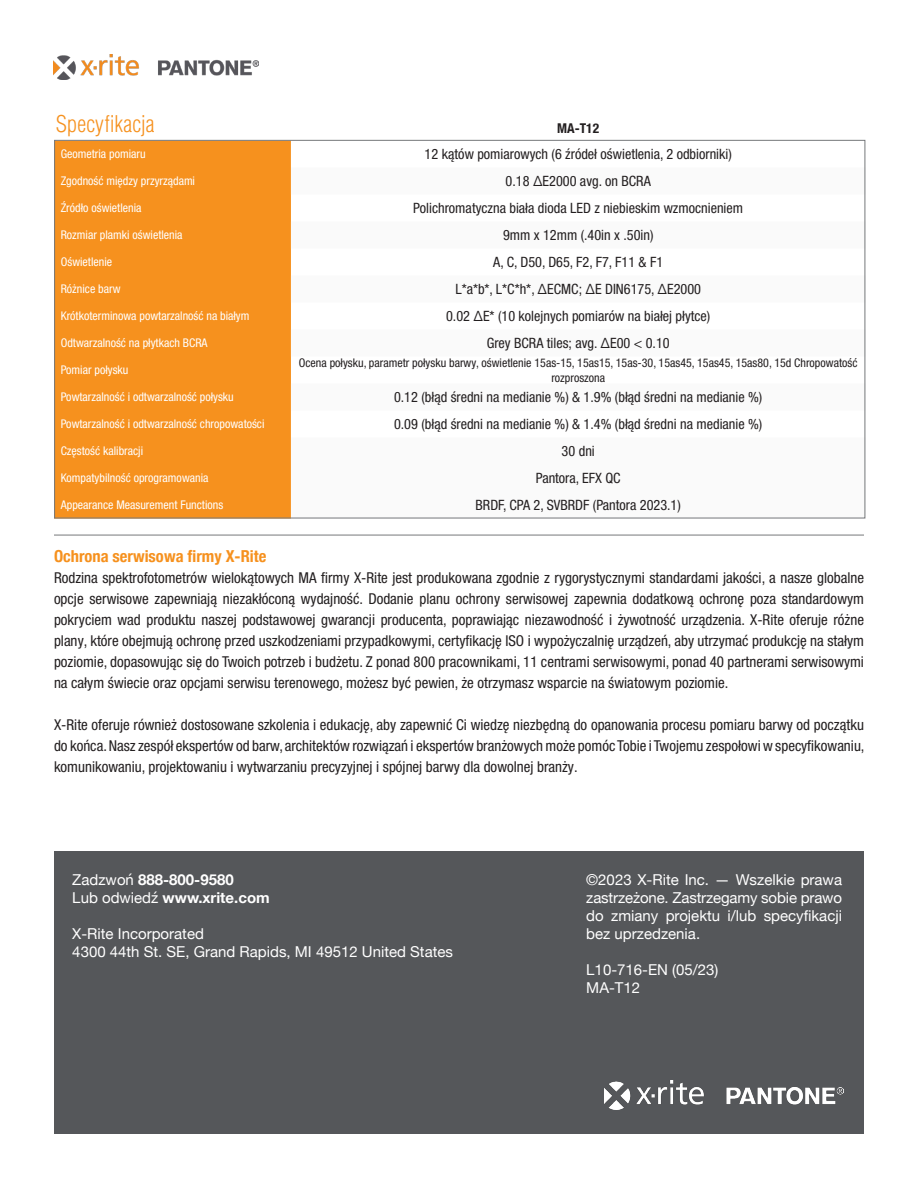
<style>
.page{position:relative;width:918px;height:1188px;background:#fff}
.page>*{position:absolute;margin:0;border:0;box-sizing:border-box;transform-origin:0 0}
.t1{font:300 condensed 22.5px "Helvetica LT Std";letter-spacing:.005em;color:#f6911e}
.t2{font:700 condensed 16.5px "Helvetica Neue";color:#f6911e}
.SellSheet-Body{font:condensed 15px/21px "Helvetica Neue LT Pro";color:#231f20;text-align:justify}
.t3{font:15px/18px "Helvetica Neue";color:#fff;text-align:justify}
.t4{font:700 15px "Helvetica Neue";color:#fff}
.t5{font:condensed 14.25px "Helvetica Neue LT Pro";color:#231f20}
.t6{font:700 condensed 13.5px "Helvetica Neue";color:#231f20}
.t7{font:condensed 12px "Helvetica Neue LT Pro";color:#fff}
.t8{font:condensed 12px/14.4px "Helvetica Neue LT Pro";color:#231f20;text-align:center}
.s1{font-weight:400}
</style>
<div class="page">
<div style="left:54px;top:142px;width:237px;height:377px;background:#f6911e"></div>
<svg style="left:291px;top:168px;width:575px;height:351px"></svg>
<div style="left:54px;top:851px;width:810px;height:283px;background:#55575a"></div>
<img style="left:605px;top:1080px;width:239px;height:30px">
<hr style="left:54px;top:535px;width:810px;height:1px;background:#76787b">
<img style="left:54px;top:54px;width:205px;height:25px">
<p class="t1" style="left:56px;top:110px;width:100px">Specyfikacja</p>
<p class="t6" style="left:557px;top:117px;width:43px">MA-T12</p>
<p class="t7" style="left:61px;top:147px;width:86px">Geometria pomiaru</p>
<p class="t5" style="left:425px;top:146px;width:309px">12 kątów pomiarowych (6 źródeł oświetlenia, 2 odbiorniki)</p>
<p class="t7" style="left:61px;top:174px;width:136px">Zgodność między przyrządami</p>
<p class="t5" style="left:506px;top:173px;width:147px">0.18 ∆E2000 avg. on BCRA</p>
<p class="t7" style="left:61px;top:201px;width:82px">Źródło oświetlenia</p>
<p class="t5" style="left:413px;top:200px;width:331px">Polichromatyczna biała dioda LED z niebieskim wzmocnieniem</p>
<p class="t7" style="left:61px;top:228px;width:123px">Rozmiar plamki oświetlenia</p>
<p class="t5" style="left:503px;top:227px;width:152px">9mm x 12mm (.40in x .50in)</p>
<p class="t7" style="left:61px;top:255px;width:53px">Oświetlenie</p>
<p class="t5" style="left:493px;top:254px;width:171px">A, C, D50, D65, F2, F7, F11 &amp; F1</p>
<p class="t7" style="left:61px;top:282px;width:61px">Różnice barw</p>
<p class="t5" style="left:455px;top:281px;width:247px">L*a*b*, L*C*h*, ∆ECMC; ∆E DIN6175, ∆E2000</p>
<p class="t7" style="left:61px;top:309px;width:190px">Krótkoterminowa powtarzalność na białym</p>
<p class="t5" style="left:446px;top:308px;width:266px">0.02 ∆E* (10 kolejnych pomiarów na białej płytce)</p>
<p class="t7" style="left:61px;top:336px;width:148px">Odtwarzalność na płytkach BCRA</p>
<p class="t5" style="left:487px;top:335px;width:184px">Grey BCRA tiles; avg. ∆E00 &lt; 0.10</p>
<p class="t7" style="left:61px;top:363px;width:69px">Pomiar połysku</p>
<p class="t8" style="left:299px;top:356px;width:560px">Ocena połysku, parametr połysku barwy, oświetlenie 15as-15, 15as15, 15as-30, 15as45, 15as45, 15as80, 15d Chropowatość rozproszona</p>
<p class="t7" style="left:61px;top:390px;width:175px">Powtarzalność i odtwarzalność połysku</p>
<p class="t5" style="left:394px;top:389px;width:370px">0.12 (błąd średni na medianie %) &amp; 1.9% (błąd średni na medianie %)</p>
<p class="t7" style="left:61px;top:417px;width:205px">Powtarzalność i odtwarzalność chropowatości</p>
<p class="t5" style="left:394px;top:416px;width:370px">0.09 (błąd średni na medianie %) &amp; 1.4% (błąd średni na medianie %)</p>
<p class="t7" style="left:61px;top:444px;width:84px">Częstość kalibracji</p>
<p class="t5" style="left:562px;top:443px;width:35px">30 dni</p>
<p class="t7" style="left:61px;top:471px;width:149px">Kompatybilność oprogramowania</p>
<p class="t5" style="left:536px;top:470px;width:86px">Pantora, EFX QC</p>
<p class="t7" style="left:61px;top:498px;width:164px">Appearance Measurement Functions</p>
<p class="t5" style="left:476px;top:497px;width:207px">BRDF, CPA 2, SVBRDF (Pantora 2023.1)</p>
<p class="t2" style="left:54px;top:542px;width:214px">Ochrona serwisowa firmy X-Rite</p>
<p class="SellSheet-Body" style="left:54px;top:567px;width:812px">Rodzina spektrofotometrów wielokątowych MA firmy X-Rite jest produkowana zgodnie z rygorystycznymi standardami jakości, a nasze globalne opcje serwisowe zapewniają niezakłóconą wydajność. Dodanie planu ochrony serwisowej zapewnia dodatkową ochronę poza standardowym pokryciem wad produktu naszej podstawowej gwarancji producenta, poprawiając niezawodność i żywotność urządzenia. X-Rite oferuje różne plany, które obejmują ochronę przed uszkodzeniami przypadkowymi, certyfikację ISO i wypożyczalnię urządzeń, aby utrzymać produkcję na stałym poziomie, dopasowując się do Twoich potrzeb i budżetu. Z ponad 800 pracownikami, 11 centrami serwisowymi, ponad 40 partnerami serwisowymi na całym świecie oraz opcjami serwisu terenowego, możesz być pewien, że otrzymasz wsparcie na światowym poziomie.</p>
<p class="SellSheet-Body" style="left:54px;top:714px;width:812px">X-Rite oferuje również dostosowane szkolenia i edukację, aby zapewnić Ci wiedzę niezbędną do opanowania procesu pomiaru barwy od początku do końca. Nasz zespół ekspertów od barw, architektów rozwiązań i ekspertów branżowych może pomóc Tobie i Twojemu zespołowi w specyfikowaniu, komunikowaniu, projektowaniu i wytwarzaniu precyzyjnej i spójnej barwy dla dowolnej branży.</p>
<p class="t4" style="left:72px;top:868px;width:163px"><span class="s1">Zadzwoń</span> 888-800-9580</p>
<p class="t4" style="left:72px;top:886px;width:199px"><span class="s1">Lub odwiedź</span> www.xrite.com</p>
<p class="t3" style="left:72px;top:925px;width:133px">X-Rite Incorporated</p>
<p class="t3" style="left:72px;top:943px;width:382px">4300 44th St. SE, Grand Rapids, MI 49512 United States</p>
<p class="t3" style="left:586px;top:871px;width:257px">©2023 X-Rite Inc. — Wszelkie prawa zastrzeżone. Zastrzegamy sobie prawo do zmiany projektu i/lub specyfikacji bez uprzedzenia.</p>
<p class="t3" style="left:586px;top:961px;width:134px">L10-716-EN (05/23)</p>
<p class="t3" style="left:586px;top:979px;width:55px">MA-T12</p>
</div>
